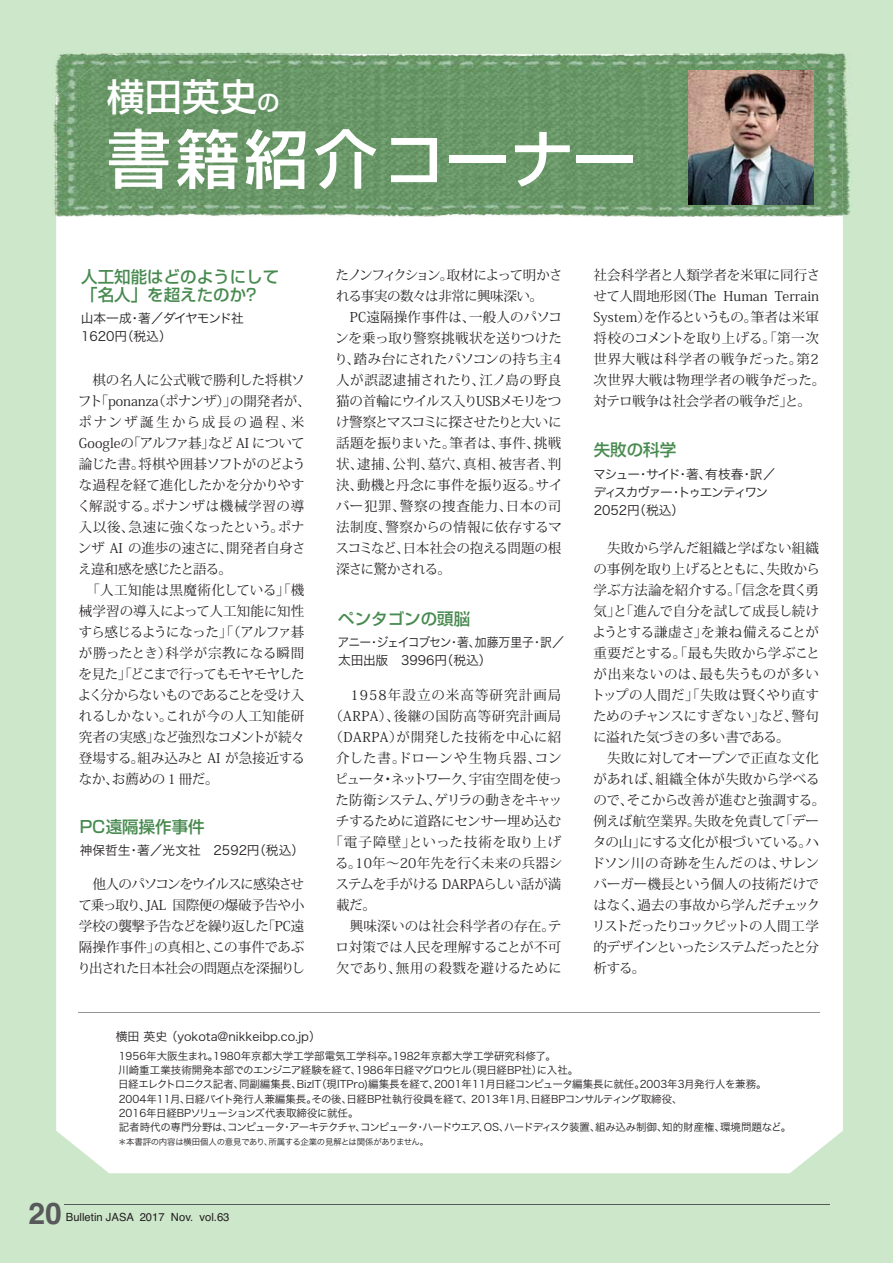
<style>
.page{position:relative;width:893px;height:1263px;background:#cde7ca}
.page>*{position:absolute;margin:0;border:0;box-sizing:border-box;transform-origin:0 0}
.t1{font:63.75px "Shin Go Medium 83 pv RKSJ H";letter-spacing:.08em;color:#fff}
.t2{font:37.5px "Shin Go Medium 83 pv RKSJ H";color:#fff}
.t3{font:700 30px "Helvetica";color:#58595b}
.t4{font:16.5px/18px "Shin Go Medium 83 pv RKSJ H";color:#488a50}
.t5{font:13.5px/21px "Koz Min Pro Regular 90 pv RKSJ H";color:#231f20}
.t6{font:13.5px "Koz Min Pro Regular 90 pv RKSJ H";letter-spacing:.055em;color:#231f20}
.t7{font:13.5px "Koz Min Pro Regular 90 pv RKSJ H";letter-spacing:.04em;color:#231f20}
.t8{font:13.5px "Koz Min Pro Regular 90 pv RKSJ H";letter-spacing:.035em;color:#231f20}
.t9{font:13.5px "Koz Min Pro Regular 90 pv RKSJ H";letter-spacing:-.055em;color:#231f20}
.t10{font:13.5px "Koz Min Pro Regular 90 pv RKSJ H";letter-spacing:-.02em;color:#231f20}
.t11{font:13.5px "Koz Min Pro Regular 90 pv RKSJ H";letter-spacing:-.04em;color:#231f20}
.t12{font:13.5px "Koz Min Pro Regular 90 pv RKSJ H";letter-spacing:.08em;color:#231f20}
.t13{font:13.5px "Koz Min Pro Regular 90 pv RKSJ H";letter-spacing:.02em;color:#231f20}
.t14{font:13.5px "Koz Min Pro Regular 90 pv RKSJ H";letter-spacing:.025em;color:#231f20}
.t15{font:12.75px/18px "Hira Kaku Pro W3 90 pv RKSJ H";letter-spacing:-.015em;color:#231f20}
.t16{font:12.75px/18px "Hira Kaku Pro W3 90 pv RKSJ H";letter-spacing:-.1em;color:#231f20}
.t17{font:12.75px/18px "Hira Kaku Pro W3 90 pv RKSJ H";letter-spacing:-.015em;color:#231f20;scale:.93 1}
.t18{font:12px "Hira Kaku Pro W3 90 pv RKSJ H";color:#231f20}
.t19{font:11.25px "Helvetica";color:#231f20}
.t20{font:10.5px/14.2px "Hira Kaku Pro W3 90 pv RKSJ H";color:#231f20}
.t21{font:8.4px "Hira Kaku Pro W3 90 pv RKSJ H";letter-spacing:-.03em;color:#231f20}
.s1{font-size:22.5px}
</style>
<div class="page">
<div style="left:56px;top:217px;width:787px;height:956px;background:#fff"></div>
<hr style="left:64px;top:1204px;width:766px;height:1px;background:#58595b">
<img style="left:52px;top:52px;width:799px;height:164px">
<img style="left:56px;top:54px;width:787px;height:163px">
<img style="left:688px;top:70px;width:125px;height:135px">
<hr style="left:78px;top:1012px;width:741px;height:1px;background:#939598">
<h2 class="t2" style="left:107px;top:83px;width:174px">横田英史<span class="s1">の</span></h2>
<h1 class="t1" style="left:107px;top:135px;width:532px">書籍紹介コーナー</h1>
<p class="t4" style="left:81px;top:270px;width:199px">人工知能はどのようにして「名人」を超えたのか?</p>
<p class="t15" style="left:81px;top:311px;width:164px">山本一成・著／ダイヤモンド社<br>1620円（税込）</p>
<p class="t5" style="left:77px;top:371px;width:235px">　棋の名人に公式戦で勝利した将棋ソフト「ponanza（ポナンザ）」の開発者が、ポナンザ誕生から成長の過程、米<br>Googleの「アルファ碁」など AI について論じた書。将棋や囲碁ソフトがのどような過程を経て進化したかを分かりやすく解説する。ポナンザは機械学習の導入以後、急速に強くなったという。ポナンザ AI の進歩の速さに、開発者自身さえ違和感を感じたと語る。</p>
<p class="t5" style="left:78px;top:581px;width:228px;text-align:justify;text-indent:8px">「人工知能は黒魔術化している」「機械学習の導入によって人工知能に知性すら感じるようになった」「（アルファ碁が勝ったとき）科学が宗教になる瞬間を見た」「どこまで行ってもモヤモヤしたよく分からないものであることを受け入れるしかない。これが今の人工知能研究者の実感」など強烈なコメントが続々登場する。組み込みと AI が急接近するなか、お薦めの１冊だ。</p>
<p class="t4" style="left:80px;top:820px;width:126px">PC遠隔操作事件</p>
<p class="t15" style="left:80px;top:843px;width:226px">神保哲生・著／光文社　2592円（税込）</p>
<p class="t5" style="left:77px;top:875px;width:229px;text-align:justify">　他人のパソコンをウイルスに感染させて乗っ取り、JAL 国際便の爆破予告や小学校の襲撃予告などを繰り返した「PC遠隔操作事件」の真相と、この事件であぶり出された日本社会の問題点を深掘りし</p>
<p class="t5" style="left:334px;top:266px;width:230px">たノンフィクション。取材によって明かされる事実の数々は非常に興味深い。　PC遠隔操作事件は、一般人のパソコンを乗っ取り警察挑戦状を送りつけたり、踏み台にされたパソコンの持ち主4人が誤認逮捕されたり、江ノ島の野良猫の首輪にウイルス入りUSBメモリをつけ警察とマスコミに探させたりと大いに話題を振りまいた。筆者は、事件、挑戦状、逮捕、公判、墓穴、真相、被害者、判決、動機と丹念に事件を振り返る。サイバー犯罪、警察の捜査能力、日本の司法制度、警察からの情報に依存するマスコミなど、日本社会の抱える問題の根深さに驚かされる。</p>
<p class="t4" style="left:338px;top:612px;width:133px">ペンタゴンの頭脳</p>
<p class="t17" style="left:338px;top:635px;width:246px">アニー・ジェイコブセン・著、加藤万里子・訳／太田出版　3996円（税込）</p>
<p class="t12" style="left:336px;top:690px;width:227px">　1958年設立の米高等研究計画局</p>
<p class="t7" style="left:329px;top:711px;width:233px">（ARPA）、後継の国防高等研究計画局</p>
<p class="t8" style="left:329px;top:732px;width:233px">（DARPA）が開発した技術を中心に紹</p>
<p class="t6" style="left:336px;top:753px;width:227px">介した書。ドローンや生物兵器、コン</p>
<p class="t9" style="left:335px;top:774px;width:229px">ピュータ・ネットワーク、宇宙空間を使っ</p>
<p class="t11" style="left:336px;top:795px;width:228px">た防衛システム、ゲリラの動きをキャッ</p>
<p class="t5" style="left:336px;top:812px;width:227px">チするために道路にセンサー埋め込む</p>
<p class="t6" style="left:330px;top:837px;width:233px">「電子障壁」といった技術を取り上げ</p>
<p class="t5" style="left:335px;top:854px;width:228px">る。10年～20年先を行く未来の兵器シ</p>
<p class="t10" style="left:335px;top:879px;width:227px">ステムを手がける DARPAらしい話が満</p>
<p class="t5" style="left:336px;top:896px;width:42px">載だ。</p>
<p class="t13" style="left:336px;top:921px;width:227px">　興味深いのは社会科学者の存在。テ</p>
<p class="t5" style="left:335px;top:938px;width:227px">ロ対策では人民を理解することが不可</p>
<p class="t14" style="left:336px;top:963px;width:227px">欠であり、無用の殺戮を避けるために</p>
<p class="t5" style="left:593px;top:266px;width:233px">社会科学者と人類学者を米軍に同行させて人間地形図（The Human Terrain<br>System）を作るというもの。筆者は米軍将校のコメントを取り上げる。「第一次世界大戦は科学者の戦争だった。第2次世界大戦は物理学者の戦争だった。対テロ戦争は社会学者の戦争だ」と。</p>
<p class="t4" style="left:594px;top:443px;width:84px">失敗の科学</p>
<p class="t16" style="left:593px;top:466px;width:189px">マシュー・サイド・著、有枝春・訳／ディスカヴァー・トゥエンティワン　<br>2052円（税込）</p>
<p class="t5" style="left:591px;top:539px;width:235px">　失敗から学んだ組織と学ばない組織の事例を取り上げるとともに、失敗から学ぶ方法論を紹介する。「信念を貫く勇気」と「進んで自分を試して成長し続けようとする謙虚さ」を兼ね備えることが重要だとする。「最も失敗から学ぶことが出来ないのは、最も失うものが多いトップの人間だ」「失敗は賢くやり直すためのチャンスにすぎない」など、警句に溢れた気づきの多い書である。<br>　失敗に対してオープンで正直な文化があれば、組織全体が失敗から学べるので、そこから改善が進むと強調する。例えば航空業界。失敗を免責して「データの山」にする文化が根づいている。ハドソン川の奇跡を生んだのは、サレンバーガー機長という個人の技術だけではなく、過去の事故から学んだチェックリストだったりコックピットの人間工学的デザインといったシステムだったと分析する。</p>
<p class="t18" style="left:116px;top:1032px;width:207px">横田 英史 （yokota@nikkeibp.co.jp）</p>
<p class="t20" style="left:118px;top:1050px;width:675px">1956年大阪生まれ。1980年京都大学工学部電気工学科卒。1982年京都大学工学研究科修了。<br>川崎重工業技術開発本部でのエンジニア経験を経て、1986年日経マグロウヒル（現日経BP社）に入社。<br>日経エレクトロニクス記者、同副編集長、BizIT（現ITPro)編集長を経て、2001年11月日経コンピュータ編集長に就任。2003年3月発行人を兼務。2004年11月、日経バイト発行人兼編集長。その後、日経BP社執行役員を経て、2013年1月、日経BPコンサルティング取締役、<br>2016年日経BPソリューションズ代表取締役に就任。<br>記者時代の専門分野は、コンピュータ・アーキテクチャ、コンピュータ・ハードウエア、OS、ハードディスク装置、組み込み制御、知的財産権、環境問題など。</p>
<p class="t21" style="left:118px;top:1139px;width:311px">＊本書評の内容は横田個人の意見であり、所属する企業の見解とは関係がありません。</p>
<h3 class="t3" style="left:28px;top:1202px;width:35px">20</h3>
<p class="t19" style="left:66px;top:1213px;width:165px">Bulletin JASA 2017 Nov. vol.63</p>
</div>
